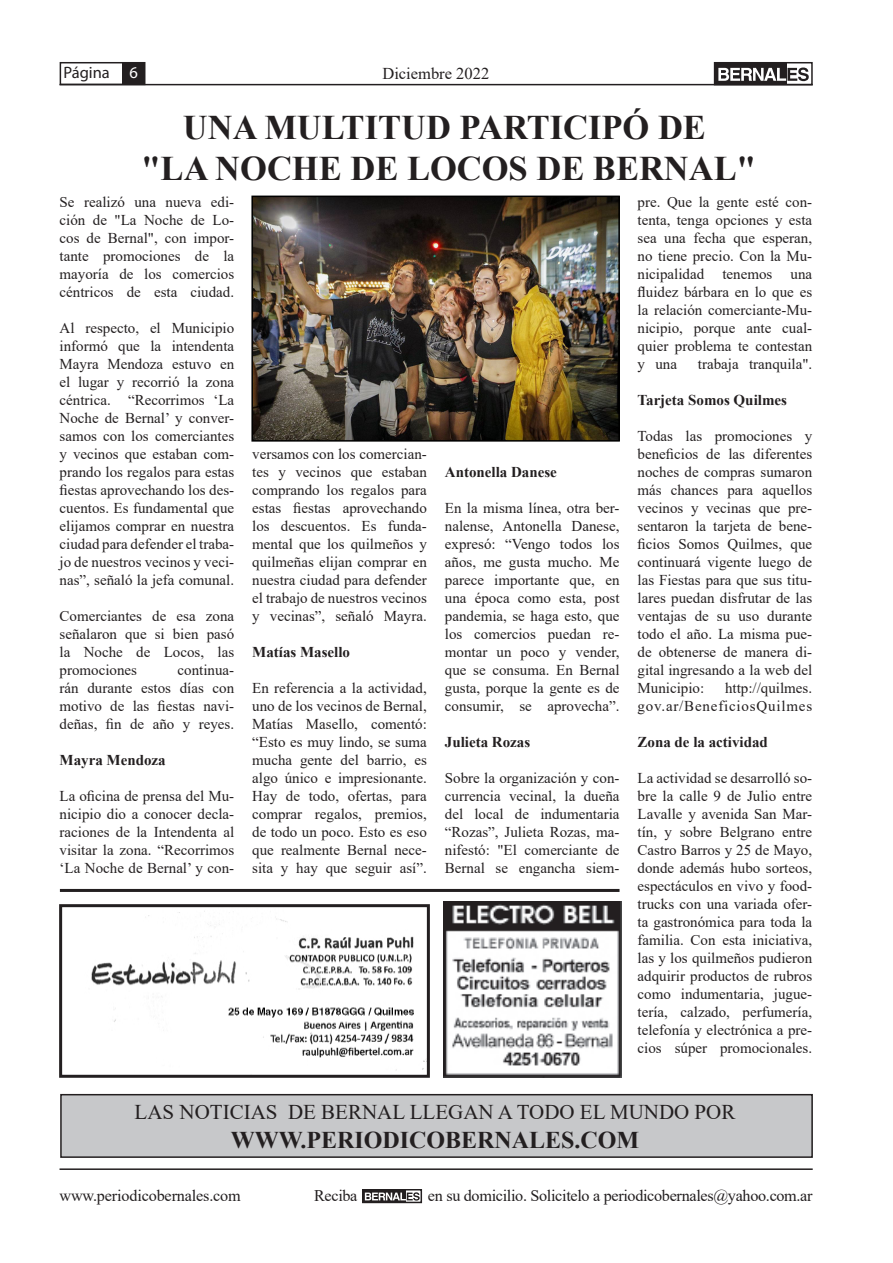
<style>
.page{position:relative;width:893px;height:1263px;background:#fff}
.page>*{position:absolute;margin:0;border:0;box-sizing:border-box;transform-origin:0 0}
.t1{font:700 34.5px "Times New Roman";color:#231f20}
.t2{font:700 24px "Times New Roman";color:#231f20}
.t3{font:21px "Times New Roman";color:#231f20}
.t4{font:16.5px "Times New Roman";color:#231f20}
.t5{font:16.5px "Myriad Pro";color:#231f20}
.t6{font:16.2px "Times New Roman";letter-spacing:-.02em;color:#231f20}
.t7{font:15px/18px "Times New Roman";color:#231f20;text-align:justify}
.t8{font:700 15px "Times New Roman";color:#231f20}
.t9{font:15px/18px "Times New Roman";letter-spacing:.055em;color:#231f20;text-align:right}
.s1{color:#fff}
</style>
<div class="page">
<div style="left:122px;top:63px;width:23px;height:21px;background:#231f20"></div>
<div style="left:60px;top:62px;width:85px;height:23px;border:2px solid #231f20"></div>
<hr style="left:60px;top:84px;width:753px;height:1px;background:#231f20">
<hr style="left:60px;top:1168px;width:753px;height:2px;background:#231f20">
<div style="left:715px;top:63px;width:72px;height:22px;background:#231f20"></div>
<svg style="left:718px;top:68px;width:91px;height:13px"></svg>
<div style="left:714px;top:62px;width:99px;height:23px;border:2px solid #231f20"></div>
<svg style="left:365px;top:1192px;width:54px;height:8px"></svg>
<div style="left:362px;top:1189px;width:60px;height:14px;border:2px solid #231f20"></div>
<img style="left:443px;top:901px;width:178px;height:177px">
<hr style="left:60px;top:889px;width:559px;height:3px;background:#231f20">
<div style="left:61px;top:1095px;width:751px;height:62px;background:#c7c8ca"></div>
<div style="left:60px;top:1094px;width:753px;height:64px;border:2px solid #231f20"></div>
<img style="left:254px;top:199px;width:363px;height:240px">
<div style="left:251px;top:196px;width:369px;height:246px;border:2px solid #000"></div>
<img style="left:91px;top:911px;width:335px;height:160px">
<div style="left:59px;top:904px;width:371px;height:174px;border:3px solid #231f20"></div>
<p class="t5" style="left:64px;top:63px;width:76px">Página <span class="s1">6</span></p>
<p class="t4" style="left:382px;top:62px;width:108px">Diciembre 2022</p>
<p class="t1" style="left:183px;top:102px;width:525px">UNA MULTITUD PARTICIPÓ DE</p>
<p class="t1" style="left:141px;top:144px;width:616px">"LA NOCHE DE LOCOS DE BERNAL"</p>
<p class="t7" style="left:60px;top:192px;width:176px">Se realizó una nueva edi&shy;ción de "La Noche de Lo&shy;cos de Bernal", con impor&shy;tante promociones de la mayoría de los comercios céntricos de esta ciudad.</p>
<p class="t7" style="left:60px;top:318px;width:176px">Al respecto, el Municipio informó que la intendenta Mayra Mendoza estuvo en el lugar y recorrió la zona céntrica. “Recorrimos ‘La Noche de Bernal’ y conver&shy;samos con los comerciantes y vecinos que estaban com&shy;prando los regalos para estas fiestas aprovechando los des&shy;cuentos. Es fundamental que elijamos comprar en nuestra ciudad para defender el traba&shy;jo de nuestros vecinos y veci&shy;nas”, señaló la jefa comunal.</p>
<p class="t7" style="left:60px;top:606px;width:176px">Comerciantes de esa zona señalaron que si bien pasó la Noche de Locos, las promociones</p>
<p class="t7" style="left:637px;top:192px;width:176px">pre. Que la gente esté con&shy;tenta, tenga opciones y esta sea una fecha que esperan, no tiene precio. Con la Mu&shy;nicipalidad tenemos una fluidez bárbara en lo que es la relación comerciante-Mu&shy;nicipio, porque ante cual&shy;quier problema te contestan y una</p>
<p class="t7" style="left:698px;top:354px;width:116px">trabaja tranquila".</p>
<p class="t8" style="left:637px;top:389px;width:151px">Tarjeta Somos Quilmes</p>
<p class="t7" style="left:637px;top:426px;width:176px">Todas las promociones y beneficios de las diferentes noches de compras sumaron más chances para aquellos vecinos y vecinas que pre&shy;sentaron la tarjeta de bene&shy;ficios Somos Quilmes, que continuará vigente luego de las Fiestas para que sus titu&shy;lares puedan disfrutar de las ventajas de su uso durante todo el año. La misma pue&shy;de obtenerse de manera di&shy;gital ingresando a la web del Municipio:</p>
<p class="t7" style="left:252px;top:444px;width:176px">versamos con los comercian&shy;tes y vecinos que estaban comprando los regalos para estas fiestas aprovechando los descuentos. Es funda&shy;mental que los quilmeños y quilmeñas elijan comprar en nuestra ciudad para defender el trabajo de nuestros vecinos y vecinas”, señaló Mayra.</p>
<p class="t8" style="left:252px;top:641px;width:99px">Matías Masello</p>
<p class="t7" style="left:252px;top:678px;width:176px">En referencia a la actividad, uno de los vecinos de Bernal, Matías Masello, comentó: “Esto es muy lindo, se suma mucha gente del barrio, es algo único e impresionante.<br>Hay de todo, ofertas, para comprar regalos, premios, de todo un poco. Esto es eso que realmente Bernal nece&shy;sita y hay que seguir así”.</p>
<p class="t8" style="left:445px;top:461px;width:114px">Antonella Danese</p>
<p class="t7" style="left:445px;top:498px;width:176px">En la misma línea, otra ber&shy;nalense, Antonella Danese, expresó: “Vengo todos los años, me gusta mucho. Me parece importante que, en una época como esta, post pandemia, se haga esto, que los comercios puedan re&shy;montar un poco y vender, que se consuma. En Bernal gusta, porque la gente es de consumir, se aprovecha”.</p>
<p class="t8" style="left:445px;top:731px;width:87px">Julieta Rozas</p>
<p class="t7" style="left:445px;top:768px;width:176px">Sobre la organización y con&shy;currencia vecinal, la dueña del local de indumentaria “Rozas”, Julieta Rozas, ma&shy;nifestó: "El comerciante de Bernal se engancha siem-</p>
<p class="t7" style="left:60px;top:660px;width:176px;text-indent:118px">continua&shy;rán durante estos días con motivo de las fiestas navi&shy;deñas, fin de año y reyes.</p>
<p class="t8" style="left:60px;top:749px;width:108px">Mayra Mendoza</p>
<p class="t7" style="left:60px;top:786px;width:176px">La oficina de prensa del Mu&shy;nicipio dio a conocer decla&shy;raciones de la Intendenta al visitar la zona. “Recorrimos ‘La Noche de Bernal’ y con-</p>
<p class="t9" style="left:637px;top:678px;width:176px">http://quilmes. gov.ar/BeneficiosQuilmes</p>
<p class="t8" style="left:637px;top:731px;width:132px">Zona de la actividad</p>
<p class="t7" style="left:637px;top:768px;width:176px">La actividad se desarrolló so&shy;bre la calle 9 de Julio entre Lavalle y avenida San Mar&shy;tín, y sobre Belgrano entre Castro Barros y 25 de Mayo, donde además hubo sorteos, espectáculos en vivo y food&shy;trucks con una variada ofer&shy;ta gastronómica para toda la familia. Con esta iniciativa, las y los quilmeños pudieron adquirir productos de rubros como indumentaria, jugue&shy;tería, calzado, perfumería, telefonía y electrónica a pre&shy;cios súper promocionales.</p>
<p class="t3" style="left:135px;top:1097px;width:602px">LAS NOTICIAS DE BERNAL LLEGAN A TODO EL MUNDO POR</p>
<p class="t2" style="left:231px;top:1122px;width:410px">WWW.PERIODICOBERNALES.COM</p>
<p class="t6" style="left:60px;top:1184px;width:183px">www.periodicobernales.com</p>
<p class="t6" style="left:314px;top:1184px;width:45px">Reciba</p>
<p class="t6" style="left:428px;top:1184px;width:386px">en su domicilio. Solicitelo a periodicobernales@yahoo.com.ar</p>
</div>
